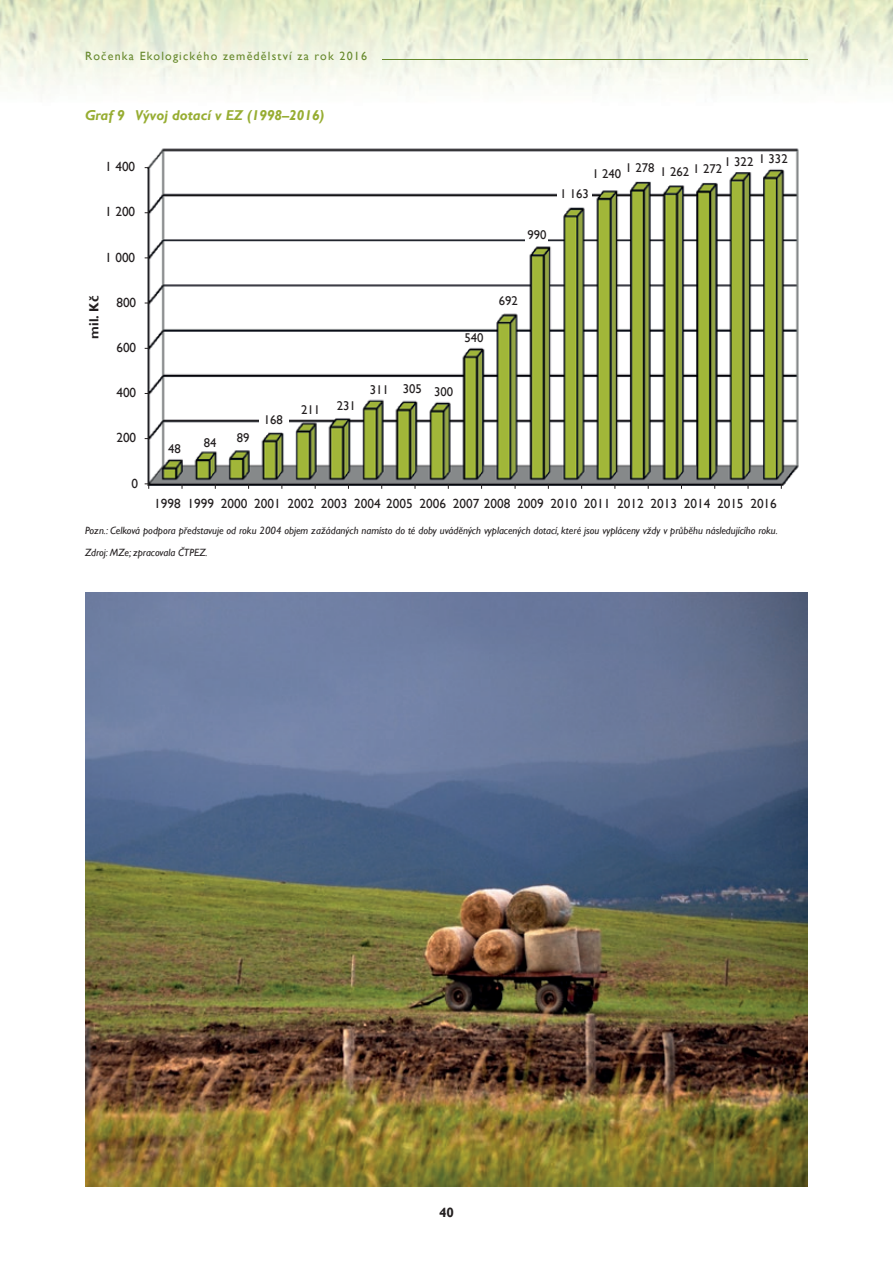
<style>
.page{position:relative;width:893px;height:1263px;background:#fff}
.page>*{position:absolute;margin:0;border:0;box-sizing:border-box;transform-origin:0 0}
.t1{font:italic 700 14.25px "Gill Sans";color:#97ad32}
.t2{font:700 13.5px "Gill Sans";color:#231f20}
.t3{font:13.2px "Gill Sans";color:#231f20}
.t4{font:700 13.2px "Gill Sans";color:#231f20}
.t5{font:12.75px "Gill Sans";color:#231f20}
.t6{font:12px "Gill Sans";letter-spacing:.1em;color:#67892c}
.t7{font:italic 10.5px/21.1px "Gill Sans";color:#231f20}
</style>
<div class="page">
<img style="left:0;top:0;width:893px;height:94px">
<hr style="left:383px;top:59px;width:425px;height:1px;background:#67892c">
<img style="left:85px;top:592px;width:723px;height:594px">
<img style="left:146px;top:148px;width:653px;height:339px">
<svg style="left:145px;top:484px;width:4px;height:5px"></svg>
<div style="left:525px;top:221px;width:22px;height:24px;background:#fff"></div>
<div style="left:558px;top:185px;width:34px;height:21px;background:#fff"></div>
<div style="left:259px;top:405px;width:30px;height:21px;background:#fff"></div>
<p class="t6" style="left:85px;top:49px;width:284px">Ročenka Ekologického zemědělství za rok 2016</p>
<h1 class="t1" style="left:85px;top:107px;width:241px">G raf 9 Vývoj dotací v EZ (1998–2016)</h1>
<p class="t3" style="left:105px;top:159px;width:32px">1 400</p>
<p class="t3" style="left:105px;top:204px;width:32px">1 200</p>
<p class="t3" style="left:105px;top:249px;width:32px">1 000</p>
<p class="t4" style="left:86px;top:339px;width:45px;rotate:-90deg">mil. Kč</p>
<p class="t3" style="left:116px;top:295px;width:21px">800</p>
<p class="t3" style="left:116px;top:340px;width:21px">600</p>
<p class="t3" style="left:116px;top:385px;width:21px">400</p>
<p class="t3" style="left:116px;top:430px;width:21px">200</p>
<p class="t3" style="left:132px;top:475px;width:8px">0</p>
<p class="t5" style="left:168px;top:442px;width:14px">48</p>
<p class="t5" style="left:204px;top:435px;width:14px">84</p>
<p class="t5" style="left:237px;top:430px;width:14px">89</p>
<p class="t5" style="left:264px;top:412px;width:21px">168</p>
<p class="t5" style="left:301px;top:402px;width:21px">211</p>
<p class="t5" style="left:337px;top:398px;width:21px">231</p>
<p class="t5" style="left:527px;top:227px;width:21px">990</p>
<p class="t5" style="left:724px;top:153px;width:65px">1 322 1 332</p>
<p class="t5" style="left:592px;top:166px;width:30px">1 240</p>
<p class="t5" style="left:625px;top:162px;width:98px">1 278 1 262 1 272</p>
<p class="t5" style="left:560px;top:186px;width:30px">1 163</p>
<p class="t5" style="left:464px;top:330px;width:21px">540</p>
<p class="t5" style="left:499px;top:293px;width:21px">692</p>
<p class="t5" style="left:370px;top:382px;width:85px">311 305 300</p>
<p class="t3" style="left:154px;top:496px;width:624px">1998 1999 2000 2001 2002 2003 2004 2005 2006 2007 2008 2009 2010 2011 2012 2013 2014 2015 2016</p>
<p class="t7" style="left:85px;top:520px;width:694px">Pozn.: Celková podpora představuje od roku 2004 objem zažádaných namísto do té doby uváděných vyplacených dotací, které jsou vypláceny vždy v průběhu následujícího roku.<br>Zdroj: MZe; zpracovala ČTPEZ.</p>
<p class="t2" style="left:439px;top:1204px;width:16px">40</p>
</div>
